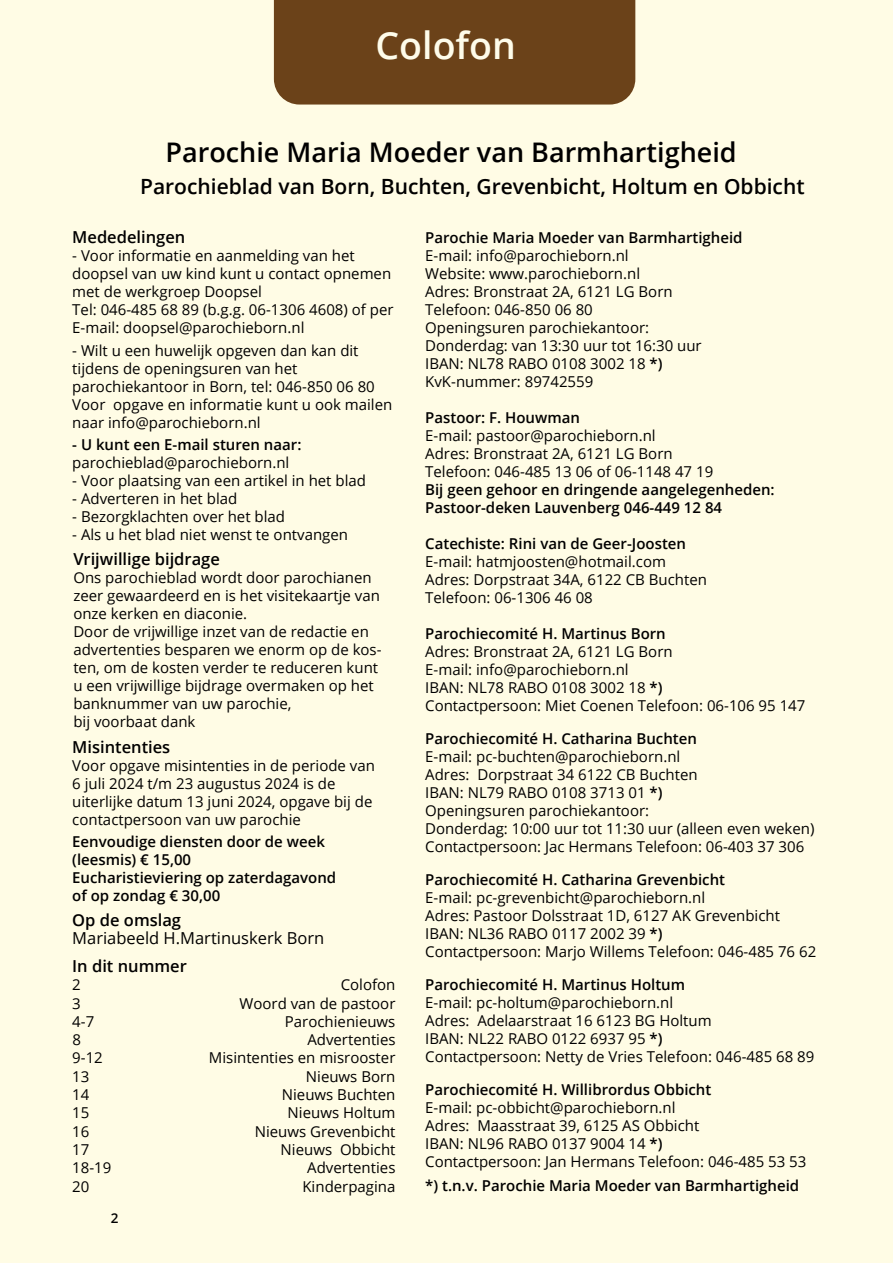
<style>
.page{position:relative;width:893px;height:1263px;background:#fffce5}
.page>*{position:absolute;margin:0;border:0;box-sizing:border-box;transform-origin:0 0}
.t1{font:600 37.5px "Open Sans";color:#fefcea}
.t2{font:600 27px "Open Sans";color:#000}
.t3{font:600 21px "Open Sans";color:#000}
.t4{font:600 16.5px "Open Sans";color:#000}
.t5{font:16.5px "Open Sans";color:#000}
.t6{font:15px/18px "Open Sans";color:#000}
.t7{font:600 15px/18px "Open Sans";color:#000}
.t8{font:600 13.5px "Open Sans";color:#000}
.s1{font-weight:600}
</style>
<div class="page">
<div style="left:274px;top:0;width:361px;height:105px;background:#6b4219"></div>
<h1 class="t1" style="left:376px;top:20px;width:142px">Colofon</h1>
<h2 class="t2" style="left:165px;top:134px;width:573px">Parochie Maria Moeder van Barmhartigheid</h2>
<h3 class="t3" style="left:140px;top:172px;width:666px">Parochieblad van Born, Buchten, Grevenbicht, Holtum en Obbicht</h3>
<p class="t4" style="left:72px;top:226px;width:115px">Mededelingen</p>
<p class="t6" style="left:72px;top:246px;width:323px">- Voor informatie en aanmelding van het doopsel van uw kind kunt u contact opnemen met de werkgroep Doopsel<br>Tel: 046-485 68 89 (b.g.g. 06-1306 4608) of per E-mail: doopsel@parochieborn.nl</p>
<p class="t6" style="left:72px;top:341px;width:322px">- Wilt u een huwelijk opgeven dan kan dit tijdens de openingsuren van het parochiekantoor in Born, tel: 046-850 06 80<br>Voor opgave en informatie kunt u ook mailen naar info@parochieborn.nl</p>
<p class="t7" style="left:72px;top:435px;width:231px">- U kunt een E-mail sturen naar:</p>
<p class="t6" style="left:72px;top:453px;width:219px">parochieblad@parochieborn.nl</p>
<p class="t6" style="left:72px;top:471px;width:295px">- Voor plaatsing van een artikel in het blad</p>
<p class="t6" style="left:72px;top:489px;width:167px">- Adverteren in het blad</p>
<p class="t6" style="left:72px;top:507px;width:214px">- Bezorgklachten over het blad</p>
<p class="t6" style="left:72px;top:525px;width:277px">- Als u het blad niet wenst te ontvangen</p>
<p class="t4" style="left:73px;top:548px;width:148px">Vrijwillige bijdrage</p>
<p class="t6" style="left:73px;top:568px;width:310px">Ons parochieblad wordt door parochianen zeer gewaardeerd en is het visitekaartje van onze kerken en diaconie.<br>Door de vrijwillige inzet van de redactie en advertenties besparen we enorm op de kos&shy;ten, om de kosten verder te reduceren kunt u een vrijwillige bijdrage overmaken op het banknummer van uw parochie,<br>bij voorbaat dank</p>
<p class="t4" style="left:72px;top:735px;width:100px">Misintenties</p>
<p class="t6" style="left:72px;top:756px;width:304px">Voor opgave misintenties in de periode van 6 juli 2024 t/m 23 augustus 2024 is de uiterlijke datum 13 juni 2024, opgave bij de contactpersoon van uw parochie</p>
<p class="t7" style="left:72px;top:832px;width:265px">Eenvoudige diensten door de week (leesmis) € 15,00<br>Eucharistieviering op zaterdagavond of op zondag € 30,00</p>
<p class="t4" style="left:72px;top:908px;width:110px">Op de omslag</p>
<p class="t5" style="left:72px;top:926px;width:253px">Mariabeeld H.Martinuskerk Born</p>
<p class="t4" style="left:72px;top:954px;width:116px">In dit nummer</p>
<p class="t6" style="left:72px;top:975px;width:10px">2</p>
<p class="t6" style="left:341px;top:975px;width:56px">Colofon</p>
<p class="t6" style="left:72px;top:994px;width:10px">3</p>
<p class="t6" style="left:240px;top:994px;width:157px">Woord van de pastoor</p>
<p class="t6" style="left:72px;top:1012px;width:23px">4-7</p>
<p class="t6" style="left:285px;top:1012px;width:112px">Parochienieuws</p>
<p class="t6" style="left:73px;top:1030px;width:10px">8</p>
<p class="t6" style="left:307px;top:1030px;width:90px">Advertenties</p>
<p class="t6" style="left:72px;top:1048px;width:32px">9-12</p>
<p class="t6" style="left:209px;top:1048px;width:188px">Misintenties en misrooster</p>
<p class="t6" style="left:72px;top:1067px;width:19px">13</p>
<p class="t6" style="left:306px;top:1067px;width:91px">Nieuws Born</p>
<p class="t6" style="left:72px;top:1085px;width:19px">14</p>
<p class="t6" style="left:282px;top:1085px;width:115px">Nieuws Buchten</p>
<p class="t6" style="left:72px;top:1103px;width:19px">15</p>
<p class="t6" style="left:288px;top:1103px;width:109px">Nieuws Holtum</p>
<p class="t6" style="left:72px;top:1122px;width:19px">16</p>
<p class="t6" style="left:255px;top:1122px;width:142px">Nieuws Grevenbicht</p>
<p class="t6" style="left:72px;top:1140px;width:19px">17</p>
<p class="t6" style="left:281px;top:1140px;width:116px">Nieuws Obbicht</p>
<p class="t6" style="left:72px;top:1158px;width:41px">18-19</p>
<p class="t6" style="left:307px;top:1158px;width:90px">Advertenties</p>
<p class="t6" style="left:72px;top:1177px;width:19px">20</p>
<p class="t6" style="left:302px;top:1177px;width:95px">Kinderpagina</p>
<p class="t8" style="left:111px;top:1209px;width:9px">2</p>
<p class="t7" style="left:425px;top:228px;width:319px">Parochie Maria Moeder van Barmhartigheid</p>
<p class="t6" style="left:425px;top:246px;width:278px">E-mail: info@parochieborn.nl<br>Website: www.parochieborn.nl<br>Adres: Bronstraat 2A, 6121 LG Born<br>Telefoon: 046-850 06 80<br>Openingsuren parochiekantoor:<br>Donderdag: van 13:30 uur tot 16:30 uur<br>IBAN: NL78 RABO 0108 3002 18 <span class="s1">*)<br></span>KvK-nummer: 89742559</p>
<p class="t7" style="left:425px;top:408px;width:156px">Pastoor: F. Houwman</p>
<p class="t6" style="left:425px;top:426px;width:290px">E-mail: pastoor@parochieborn.nl<br>Adres: Bronstraat 2A, 6121 LG Born<br>Telefoon: 046-485 13 06 of 06-1148 47 19</p>
<p class="t7" style="left:425px;top:480px;width:351px">Bij geen gehoor en dringende aangelegenheden:<br>Pastoor-deken Lauvenberg 046-449 12 84</p>
<p class="t7" style="left:425px;top:534px;width:262px">Catechiste: Rini van de Geer-Joosten</p>
<p class="t6" style="left:425px;top:552px;width:283px">E-mail: hatmjoosten@hotmail.com<br>Adres: Dorpstraat 34A, 6122 CB Buchten<br>Telefoon: 06-1306 46 08</p>
<p class="t7" style="left:425px;top:624px;width:242px">Parochiecomité H. Martinus Born</p>
<p class="t6" style="left:425px;top:642px;width:382px">Adres: Bronstraat 2A, 6121 LG Born<br>E-mail: info@parochieborn.nl<br>IBAN: NL78 RABO 0108 3002 18 <span class="s1">*)<br></span>Contactpersoon: Miet Coenen Telefoon: 06-106 95 147</p>
<p class="t7" style="left:425px;top:729px;width:273px">Parochiecomité H. Catharina Buchten</p>
<p class="t6" style="left:425px;top:747px;width:391px">E-mail: pc-buchten@parochieborn.nl<br>Adres: Dorpstraat 34 6122 CB Buchten<br>IBAN: NL79 RABO 0108 3713 01 <span class="s1">*)<br></span>Openingsuren parochiekantoor:<br>Donderdag: 10:00 uur tot 11:30 uur (alleen even weken)<br>Contactpersoon: Jac Hermans Telefoon: 06-403 37 306</p>
<p class="t7" style="left:425px;top:870px;width:301px">Parochiecomité H. Catharina Grevenbicht</p>
<p class="t6" style="left:425px;top:888px;width:393px">E-mail: pc-grevenbicht@parochieborn.nl<br>Adres: Pastoor Dolsstraat 1D, 6127 AK Grevenbicht IBAN: NL36 RABO 0117 2002 39 <span class="s1">*)<br></span>Contactpersoon: Marjo Willems Telefoon: 046-485 76 62</p>
<p class="t7" style="left:425px;top:975px;width:261px">Parochiecomité H. Martinus Holtum</p>
<p class="t6" style="left:425px;top:993px;width:391px">E-mail: pc-holtum@parochieborn.nl<br>Adres: Adelaarstraat 16 6123 BG Holtum<br>IBAN: NL22 RABO 0122 6937 95 <span class="s1">*)<br></span>Contactpersoon: Netty de Vries Telefoon: 046-485 68 89</p>
<p class="t7" style="left:425px;top:1080px;width:288px">Parochiecomité H. Willibrordus Obbicht</p>
<p class="t6" style="left:425px;top:1098px;width:383px">E-mail: pc-obbicht@parochieborn.nl<br>Adres: Maasstraat 39, 6125 AS Obbicht<br>IBAN: NL96 RABO 0137 9004 14 <span class="s1">*)<br></span>Contactpersoon: Jan Hermans Telefoon: 046-485 53 53</p>
<p class="t7" style="left:425px;top:1176px;width:375px">*) t.n.v. Parochie Maria Moeder van Barmhartigheid</p>
</div>
